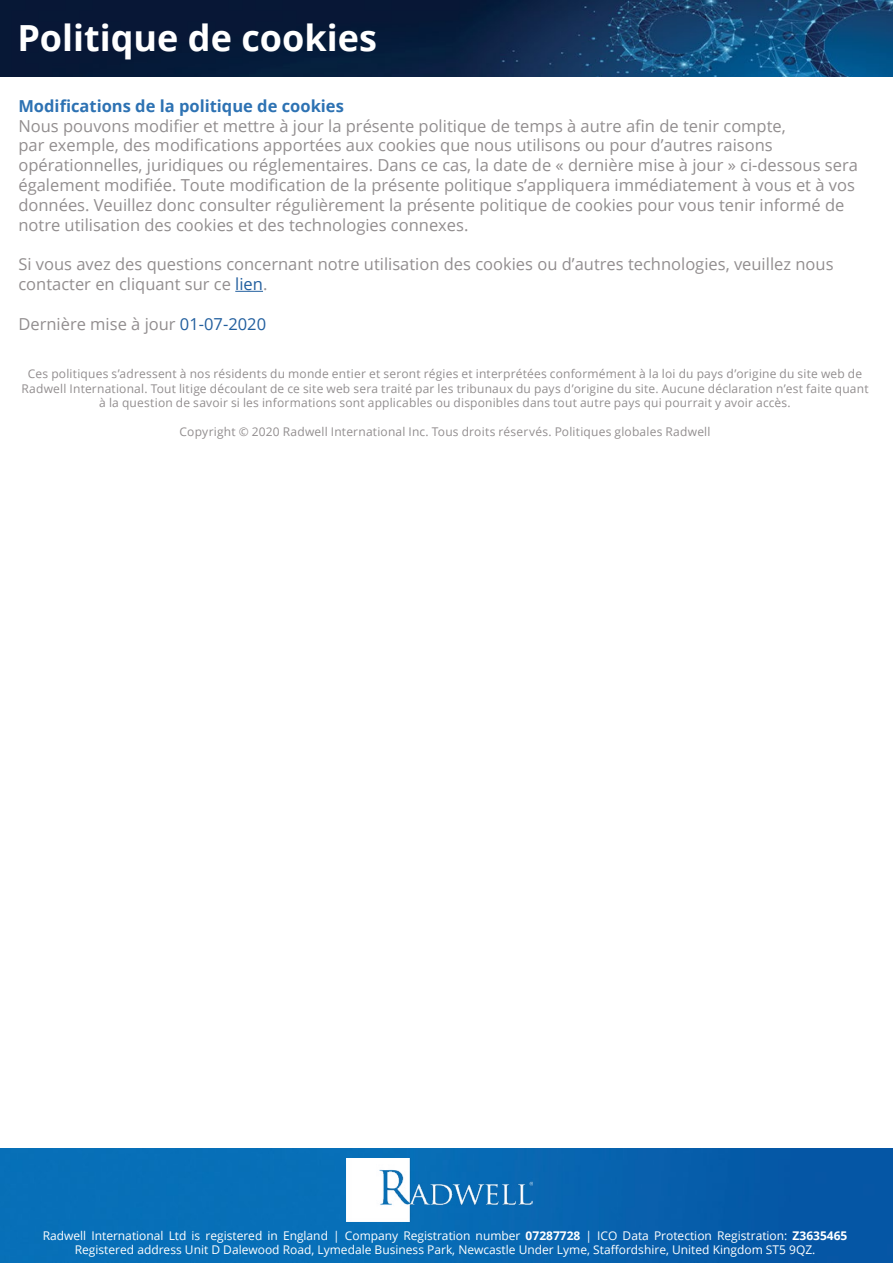
<style>
.page{position:relative;width:893px;height:1263px;background:#fff}
.page>*{position:absolute;margin:0;border:0;box-sizing:border-box;transform-origin:0 0}
.t1{font:700 36px "Open Sans";color:#fff}
.t2{font:16.5px/19.8px "Open Sans";color:#928e8f}
.t3{font:700 16.5px "Open Sans";color:#2d72b3}
.t4{font:12px/14.4px "Open Sans";letter-spacing:.015em;color:#928e8f;text-align:center}
.t5{font:12px/14.4px "Open Sans";color:#fff;text-align:center}
.s1{color:#215e9e}
.s2{font-weight:700}
</style>
<div class="page">
<img style="left:0;top:1148px;width:893px;height:115px">
<img style="left:346px;top:1158px;width:186px;height:64px">
<svg style="left:235px;top:291px;width:28px;height:1px"></svg>
<img style="left:0;top:0;width:893px;height:77px">
<h1 class="t1" style="left:17px;top:12px;width:361px">Politique de cookies</h1>
<p class="t3" style="left:18px;top:94px;width:327px">Modifications de la politique de cookies</p>
<p class="t2" style="left:18px;top:115px;width:841px">Nous pouvons modifier et mettre à jour la présente politique de temps à autre afin de tenir compte,<br>par exemple, des modifications apportées aux cookies que nous utilisons ou pour d’autres raisons opérationnelles, juridiques ou réglementaires. Dans ce cas, la date de « dernière mise à jour » ci-dessous sera également modifiée. Toute modification de la présente politique s’appliquera immédiatement à vous et à vos données. Veuillez donc consulter régulièrement la présente politique de cookies pour vous tenir informé de notre utilisation des cookies et des technologies connexes.</p>
<p class="t2" style="left:18px;top:254px;width:817px">Si vous avez des questions concernant notre utilisation des cookies ou d’autres technologies, veuillez nous contacter en cliquant sur ce <span class="s1">lien</span>.</p>
<p class="t2" style="left:18px;top:313px;width:249px">Dernière mise à jour <span class="s1">01-07-2020</span></p>
<p class="t4" style="left:22px;top:366px;width:849px">Ces politiques s’adressent à nos résidents du monde entier et seront régies et interprétées conformément à la loi du pays d’origine du site web de<br>Radwell International. Tout litige découlant de ce site web sera traité par les tribunaux du pays d’origine du site. Aucune déclaration n’est faite quant à la question de savoir si les informations sont applicables ou disponibles dans tout autre pays qui pourrait y avoir accès.</p>
<p class="t4" style="left:180px;top:424px;width:532px">Copyright © 2020 Radwell International Inc. Tous droits réservés. Politiques globales Radwell</p>
<p class="t5" style="left:43px;top:1228px;width:806px">Radwell International Ltd is registered in England | Company Registration number <span class="s2">07287728</span> | ICO Data Protection Registration: <span class="s2">Z3635465<br></span>Registered address Unit D Dalewood Road, Lymedale Business Park, Newcastle Under Lyme, Staffordshire, United Kingdom ST5 9QZ.</p>
</div>
